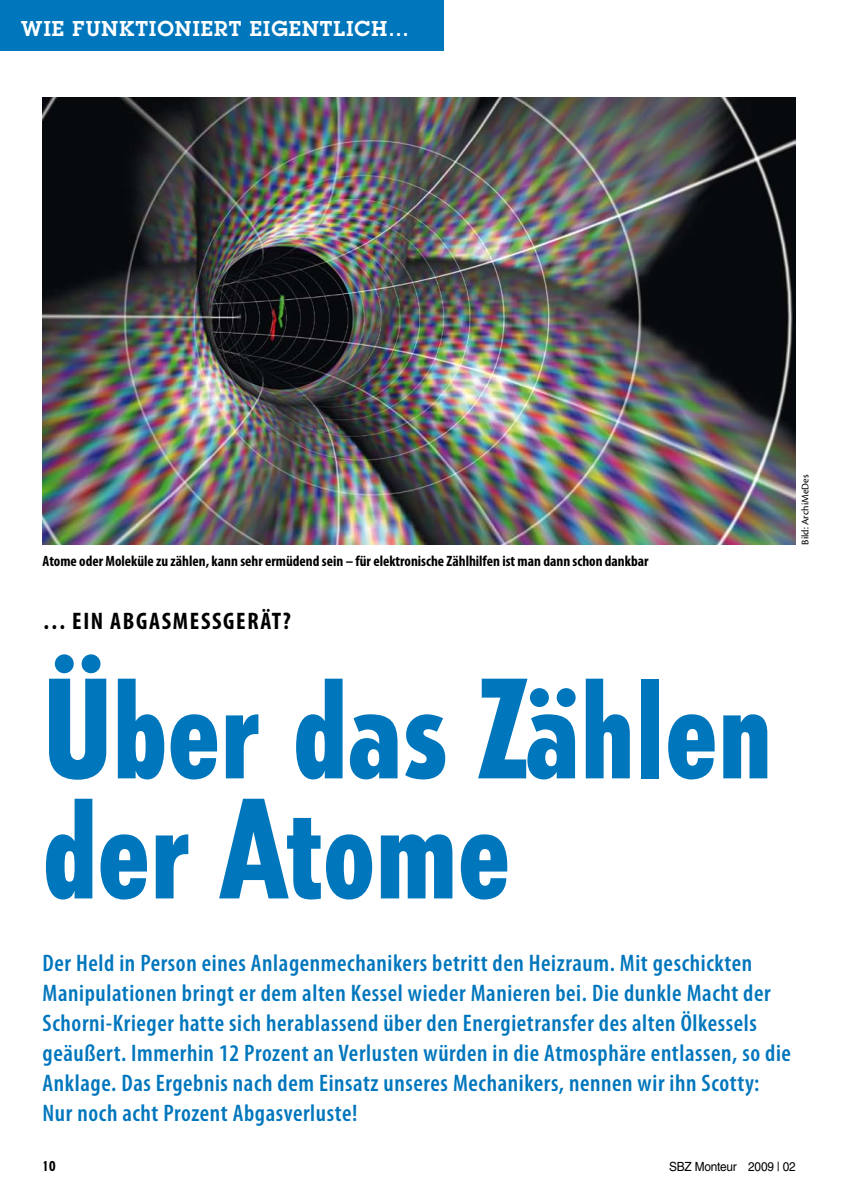
<style>
.page{position:relative;width:851px;height:1204px;background:#fff}
.page>*{position:absolute;margin:0;border:0;box-sizing:border-box;transform-origin:0 0}
.t1{font:800 condensed 135px/120px "Tempo Std";color:#0076bd}
.t2{font:600 condensed 24px/30px "Myriad Pro";letter-spacing:.025em;color:#0076bd}
.t3{font:700 condensed 24px "Myriad Pro";letter-spacing:.07em;color:#000}
.t4{font:600 21px "Lubalin Graph Std";letter-spacing:.05em;color:#fff}
.t5{font:700 condensed 15px "Myriad Pro";color:#000}
.t6{font:800 condensed 13.5px "Tempo Std";color:#000}
.t7{font:12.6px "Helvetica LT Std";letter-spacing:-.02em;color:#000;scale:.94 1}
.t8{font:10.5px "Cronos Pro";color:#000}
</style>
<div class="page">
<img style="left:43px;top:98px;width:752px;height:446px">
<div style="left:0;top:0;width:443px;height:51px;background:#0076bd"></div>
<p class="t4" style="left:21px;top:15px;width:389px">WIE FUNKTIONIERT EIGENTLICH…</p>
<p class="t5" style="left:43px;top:551px;width:607px">Atome oder Moleküle zu zählen, kann sehr ermüdend sein – für elektronische Zählhilfen ist man dann schon dankbar</p>
<p class="t3" style="left:43px;top:605px;width:250px">… ein Abgasmessgerät?</p>
<h1 class="t1" style="left:43px;top:668px;width:731px">Über das Zählen der Atome</h1>
<p class="t8" style="left:799px;top:544px;width:71px;rotate:-90deg">Bild: ArchiMeDes</p>
<p class="t2" style="left:43px;top:947px;width:749px">Der Held in Person eines Anlagenmechanikers betritt den Heizraum. Mit geschickten Manipulationen bringt er dem alten Kessel wieder Manieren bei. Die dunkle Macht der Schorni-Krieger hatte sich herablassend über den Energietransfer des alten Ölkessels geäußert. Immerhin 12 Prozent an Verlusten würden in die Atmosphäre entlassen, so die Anklage. Das Ergebnis nach dem Einsatz unseres Mechanikers, nennen wir ihn Scotty:<br>Nur noch acht Prozent Abgasverluste!</p>
<p class="t6" style="left:43px;top:1157px;width:14px">10</p>
<p class="t7" style="left:669px;top:1158px;width:136px">SBZ Monteur 2009 | 02</p>
</div>
